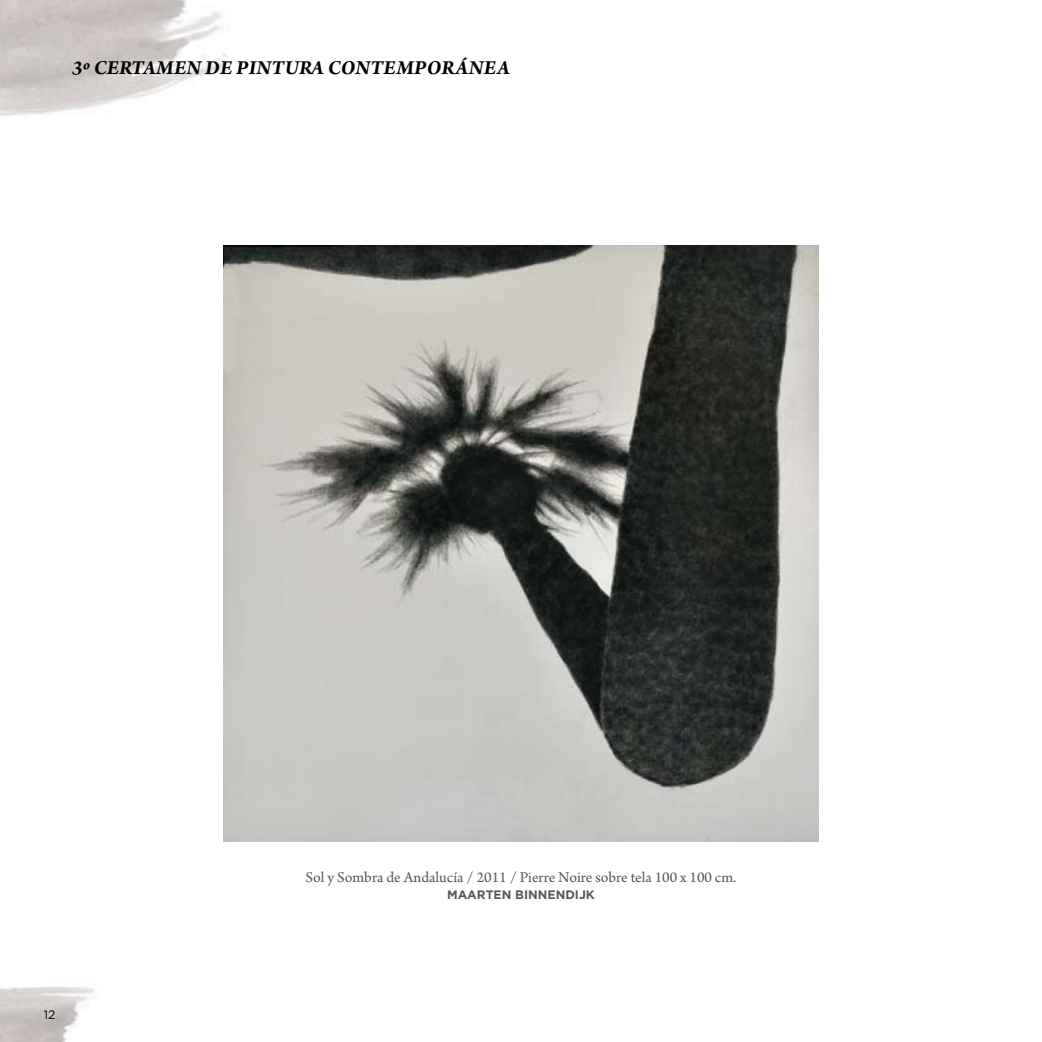
<style>
.page{position:relative;width:1042px;height:1042px;background:#fff}
.page>*{position:absolute;margin:0;border:0;box-sizing:border-box;transform-origin:0 0}
.t1{font:italic 700 21px "Arno Pro";letter-spacing:.005em;color:#000}
.t2{font:15.75px "Arno Pro";color:#58585a}
.t3{font:700 12.25px "Gotham";color:#58585a}
.t4{font:12.25px "Gotham";color:#000}
</style>
<div class="page">
<img style="left:0;top:0;width:229px;height:116px">
<img style="left:0;top:986px;width:95px;height:56px">
<img style="left:223px;top:246px;width:596px;height:595px">
<h1 class="t1" style="left:72px;top:55px;width:191px">3º CERTAMEN DE PINTURA</h1>
<h1 class="t1" style="left:328px;top:55px;width:28px">CONTEMPORÁNEA</h1>
<p class="t4" style="left:44px;top:1007px;width:13px">12</p>
<p class="t2" style="left:306px;top:868px;width:432px">Sol y Sombra de Andalucía / 2011 / Pierre Noire sobre tela 100 x 100 cm.</p>
<p class="t3" style="left:447px;top:887px;width:48px">MAARTEN</p>
<p class="t3" style="left:515px;top:887px;width:18px">BINNEN</p>
<p class="t3" style="left:565px;top:887px;width:31px">DIJK</p>
</div>
